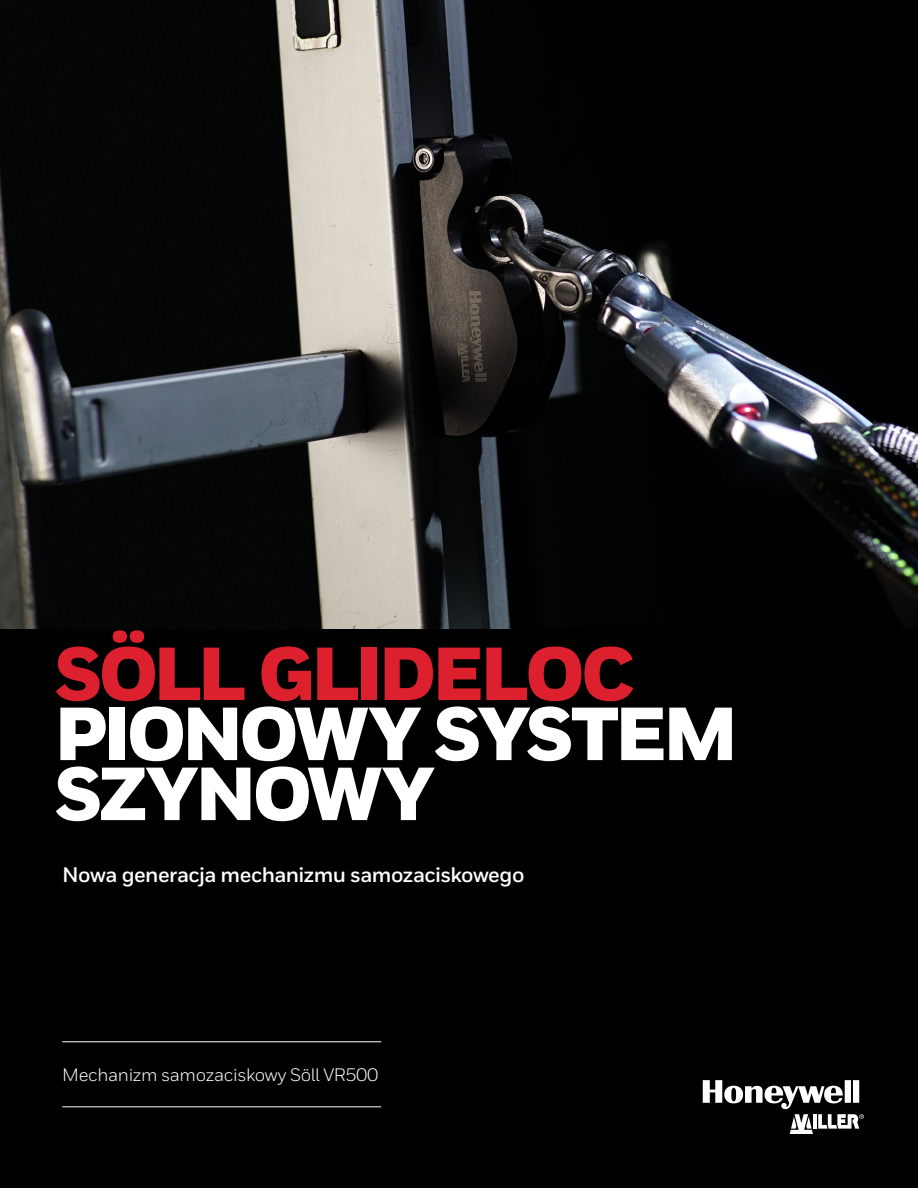
<style>
.page{position:relative;width:918px;height:1188px;background:#000}
.page>*{position:absolute;margin:0;border:0;box-sizing:border-box;transform-origin:0 0}
.t1{font:900 75px/60px "Honeywell Sans";letter-spacing:-.055em;color:#fff}
.t2{font:900 75px "Honeywell Sans";letter-spacing:-.055em;color:#dc202e}
.t3{font:700 21px "Honeywell Sans";letter-spacing:-.03em;color:#fff}
.t4{font:18px "Honeywell Sans";letter-spacing:-.02em;color:#fff}
</style>
<div class="page">
<hr style="left:62px;top:1107px;width:319px;height:1px;background:#fff">
<hr style="left:62px;top:1042px;width:319px;height:1px;background:#fff">
<img style="left:0;top:0;width:918px;height:629px">
<svg style="left:703px;top:1080px;width:161px;height:54px"></svg>
<h1 class="t2" style="left:54px;top:647px;width:582px">SÖLL GLIDELOC</h1>
<h1 class="t1" style="left:54px;top:711px;width:686px">PIONOWY SYSTEM<br>SZYNOWY</h1>
<p class="t3" style="left:62px;top:867px;width:464px">Nowa generacja mechanizmu samozaciskowego</p>
<p class="t4" style="left:62px;top:1068px;width:318px">Mechanizm samozaciskowy Söll VR500</p>
</div>
